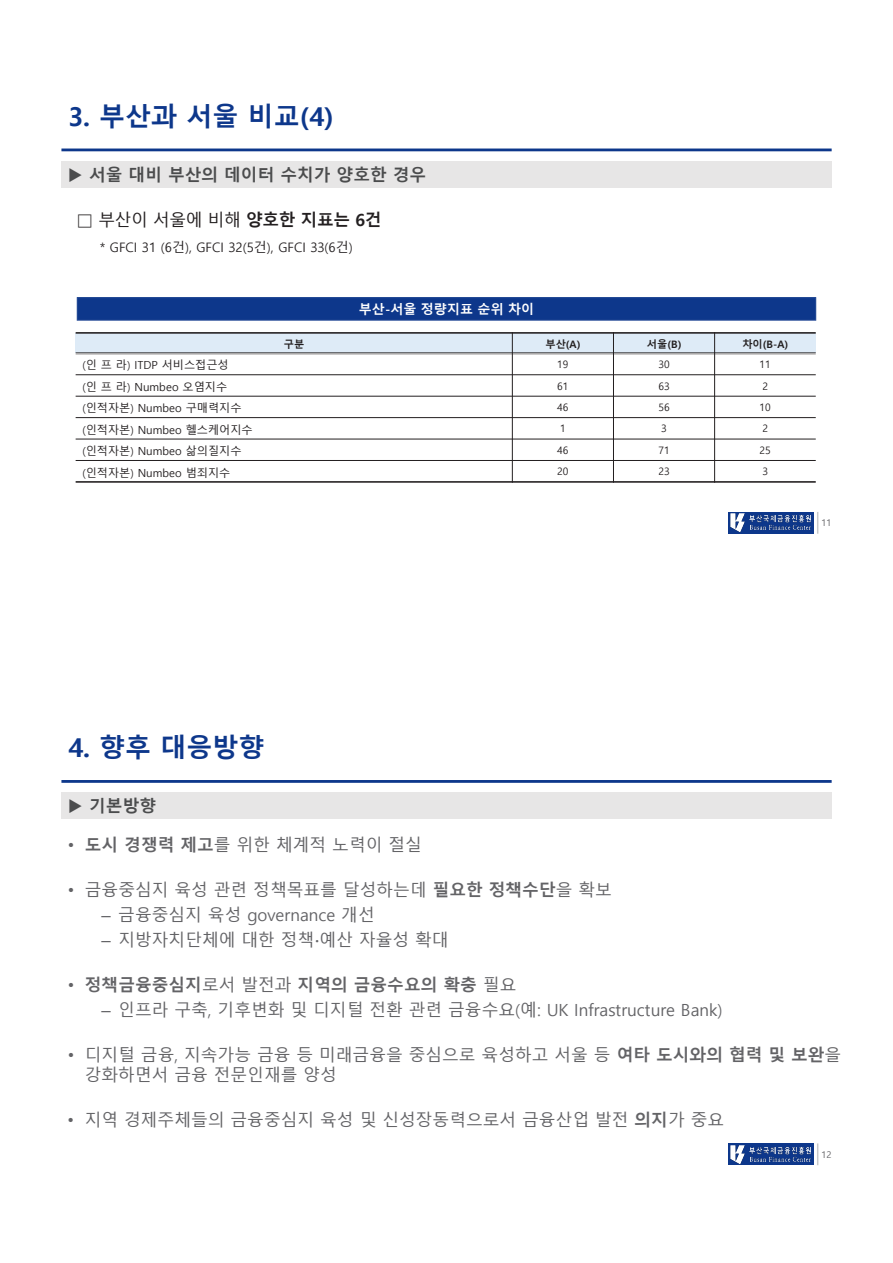
<style>
.page{position:relative;width:893px;height:1263px;background:#fff}
.page>*{position:absolute;margin:0;border:0;box-sizing:border-box;transform-origin:0 0}
.t1{font:700 26.1px "Malgun Gothic";color:#0d378b}
.t2{font:16.8px/20.1px "Malgun Gothic";color:#636366}
.t3{font:700 16.8px "Malgun Gothic";color:#636366}
.t4{font:700 16.8px "Malgun Gothic";color:#4b4c4d}
.t5{font:16.8px "Malgun Gothic";letter-spacing:-.02em;color:#231f20}
.t6{font:13.05px "Malgun Gothic";letter-spacing:-.005em;color:#231f20}
.t7{font:700 13.05px "Malgun Gothic";color:#fff}
.t8{font:11.25px "Malgun Gothic";color:#231f20}
.t9{font:11.1px "Malgun Gothic";color:#231f20}
.t10{font:700 10.35px "Malgun Gothic";color:#231f20}
.t11{font:10.35px "Malgun Gothic";color:#231f20}
.t12{font:10.2px "Malgun Gothic";letter-spacing:.005em;color:#231f20}
.t13{font:9.3px "Malgun Gothic";color:#636366}
.s1{font-weight:700}
.s2{font-family:"Arial"}
.s3{font-family:"Arial";font-weight:400}
.s4{font-weight:400}
</style>
<div class="page">
<hr style="left:61px;top:149px;width:771px;height:2px;background:#0d378b">
<img style="left:728px;top:512px;width:86px;height:22px">
<svg style="left:817px;top:512px;width:1px;height:22px"></svg>
<div style="left:62px;top:161px;width:770px;height:27px;background:#e7e6e6"></div>
<div style="left:76px;top:333px;width:436px;height:20px;background:#deebf7"></div>
<div style="left:512px;top:333px;width:101px;height:20px;background:#deebf7"></div>
<div style="left:613px;top:333px;width:102px;height:20px;background:#deebf7"></div>
<div style="left:715px;top:333px;width:101px;height:20px;background:#deebf7"></div>
<hr style="left:512px;top:332px;width:1px;height:151px;background:#231f20">
<hr style="left:613px;top:332px;width:1px;height:151px;background:#231f20">
<hr style="left:714px;top:332px;width:1px;height:151px;background:#231f20">
<hr style="left:76px;top:352px;width:740px;height:1px;background:#231f20">
<hr style="left:76px;top:354px;width:740px;height:1px;background:#231f20">
<hr style="left:76px;top:374px;width:740px;height:1px;background:#231f20">
<hr style="left:76px;top:396px;width:740px;height:1px;background:#231f20">
<hr style="left:76px;top:417px;width:740px;height:1px;background:#231f20">
<hr style="left:76px;top:439px;width:740px;height:1px;background:#231f20">
<hr style="left:76px;top:460px;width:740px;height:1px;background:#231f20">
<hr style="left:76px;top:332px;width:740px;height:2px;background:#231f20">
<hr style="left:76px;top:481px;width:740px;height:2px;background:#231f20">
<div style="left:77px;top:298px;width:739px;height:22px;background:#0d378b"></div>
<div style="left:77px;top:297px;width:739px;height:24px;border:1px solid #294e98"></div>
<hr style="left:61px;top:780px;width:771px;height:3px;background:#0d378b">
<img style="left:728px;top:1143px;width:86px;height:22px">
<svg style="left:817px;top:1143px;width:1px;height:22px"></svg>
<div style="left:62px;top:792px;width:770px;height:27px;background:#e7e6e6"></div>
<p class="t1" style="left:68px;top:101px;width:267px">3. 부산과 서울 비교(4)</p>
<p class="t4" style="left:68px;top:165px;width:360px">◆ 서울 대비 부산의 데이터 수치가 양호한 경우</p>
<p class="t5" style="left:76px;top:210px;width:307px">□ 부산이 서울에 비해 <span class="s1">양호한 지표는 6건</span></p>
<p class="t6" style="left:100px;top:240px;width:255px">* GFCI 31 (6건), GFCI 32(5건), GFCI 33(6건)</p>
<p class="t7" style="left:359px;top:302px;width:177px">부산-서울 정량지표 순위 차이</p>
<p class="t10" style="left:284px;top:338px;width:22px">구분</p>
<p class="t10" style="left:545px;top:338px;width:37px">부산(A)</p>
<p class="t10" style="left:647px;top:338px;width:36px">서울(B)</p>
<p class="t10" style="left:742px;top:338px;width:47px">차이(B-A)</p>
<p class="t9" style="left:82px;top:359px;width:148px">(인 프 라) ITDP 서비스접근성</p>
<p class="t12" style="left:557px;top:359px;width:13px">19</p>
<p class="t12" style="left:658px;top:359px;width:13px">30</p>
<p class="t12" style="left:759px;top:359px;width:13px">11</p>
<p class="t9" style="left:82px;top:381px;width:146px">(인 프 라) Numbeo 오염지수</p>
<p class="t11" style="left:557px;top:380px;width:13px">61</p>
<p class="t11" style="left:658px;top:380px;width:13px">63</p>
<p class="t11" style="left:762px;top:380px;width:7px">2</p>
<p class="t9" style="left:82px;top:402px;width:161px">(인적자본) Numbeo 구매력지수</p>
<p class="t12" style="left:557px;top:401px;width:13px">46</p>
<p class="t12" style="left:658px;top:401px;width:13px">56</p>
<p class="t12" style="left:759px;top:401px;width:13px">10</p>
<p class="t8" style="left:82px;top:423px;width:172px">(인적자본) Numbeo 헬스케어지수</p>
<p class="t12" style="left:560px;top:423px;width:7px">1</p>
<p class="t12" style="left:661px;top:423px;width:7px">3</p>
<p class="t12" style="left:762px;top:423px;width:7px">2</p>
<p class="t9" style="left:82px;top:445px;width:161px">(인적자본) Numbeo 삶의질지수</p>
<p class="t12" style="left:557px;top:444px;width:13px">46</p>
<p class="t12" style="left:658px;top:444px;width:13px">71</p>
<p class="t12" style="left:759px;top:444px;width:13px">25</p>
<p class="t9" style="left:82px;top:466px;width:150px">(인적자본) Numbeo 범죄지수</p>
<p class="t12" style="left:557px;top:466px;width:13px">20</p>
<p class="t12" style="left:658px;top:466px;width:13px">23</p>
<p class="t12" style="left:762px;top:466px;width:7px">3</p>
<p class="t13" style="left:821px;top:518px;width:12px">11</p>
<p class="t1" style="left:68px;top:732px;width:198px">4. 향후 대응방향</p>
<p class="t4" style="left:68px;top:796px;width:89px">◆ 기본방향</p>
<p class="t2" style="left:68px;top:835px;width:355px"><span class="s2">•</span> <span class="s1">도시 경쟁력 제고</span>를 위한 체계적 노력이 절실</p>
<p class="t2" style="left:68px;top:880px;width:545px"><span class="s2">•</span> 금융중심지 육성 관련 정책목표를 달성하는데 <span class="s1">필요한 정책수단</span>을 확보</p>
<p class="t2" style="left:102px;top:905px;width:275px"><span class="s2">–</span> 금융중심지 육성 governance 개선</p>
<p class="t2" style="left:102px;top:930px;width:349px"><span class="s2">–</span> 지방자치단체에 대한 정책∙예산 자율성 확대</p>
<p class="t3" style="left:68px;top:975px;width:450px"><span class="s3">•</span> 정책금융중심지<span class="s4">로서 발전과</span> 지역의 금융수요의 확충 <span class="s4">필요</span></p>
<p class="t2" style="left:102px;top:1000px;width:623px"><span class="s2">–</span> 인프라 구축, 기후변화 및 디지털 전환 관련 금융수요(예: UK Infrastructure Bank)</p>
<p class="t2" style="left:85px;top:1045px;width:758px;text-indent:-17px"><span class="s2">•</span> 디지털 금융, 지속가능 금융 등 미래금융을 중심으로 육성하고 서울 등 <span class="s1">여타 도시와의 협력 및 보완</span>을 강화하면서 금융 전문인재를 양성</p>
<p class="t2" style="left:68px;top:1110px;width:658px"><span class="s2">•</span> 지역 경제주체들의 금융중심지 육성 및 신성장동력으로서 금융산업 발전 <span class="s1">의지</span>가 중요</p>
<p class="t13" style="left:821px;top:1149px;width:12px">12</p>
</div>
